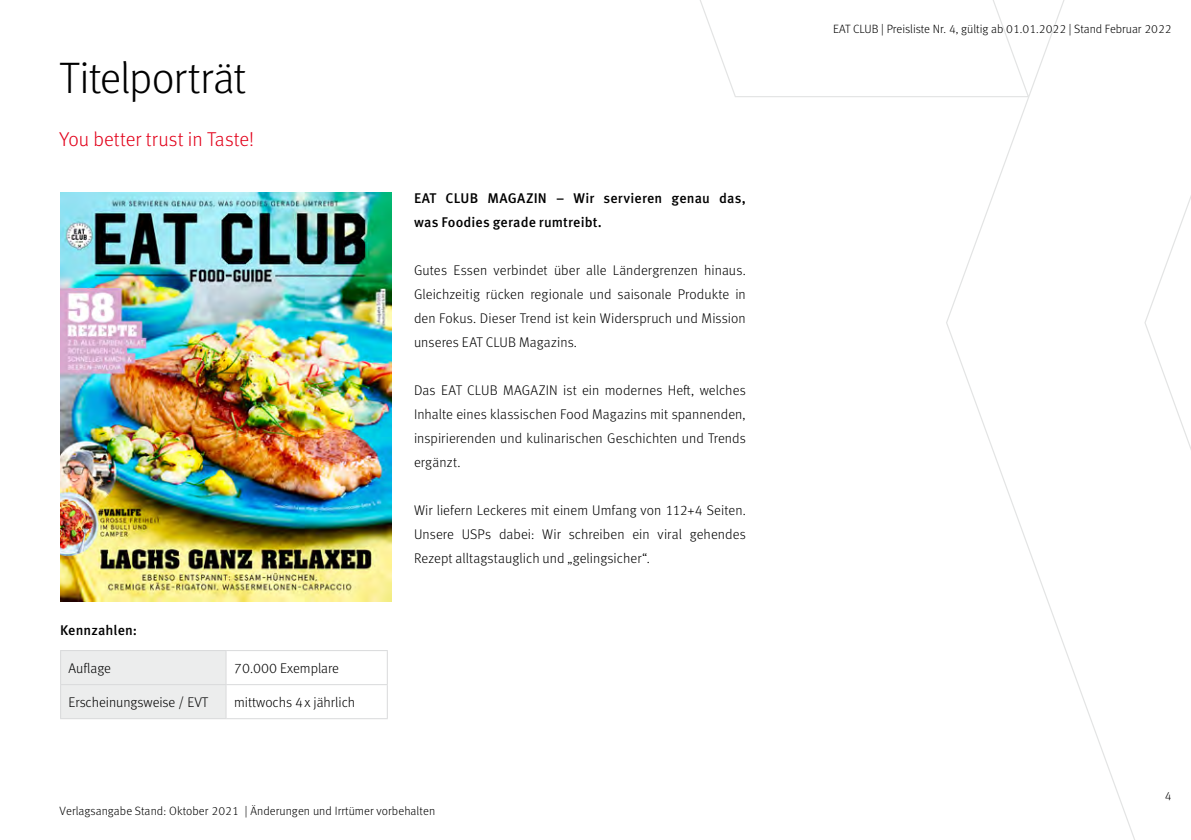
<style>
.page{position:relative;width:1191px;height:840px;background:#fff}
.page>*{position:absolute;margin:0;border:0;box-sizing:border-box;transform-origin:0 0}
.t1{font:300 44px "Meta Tab Pro";letter-spacing:-.02em;color:#000}
.t2{font:300 20px "Meta Tab Pro";color:#e2001a}
.t3{font:300 14px/24px "Meta Tab Pro";color:#000;text-align:justify}
.t4{font:500 14px/24px "Meta Tab Pro";letter-spacing:.01em;color:#000}
.t5{font:300 12px "Meta Tab Pro";color:#000}
</style>
<div class="page">
<svg style="left:700px;top:0;width:491px;height:839px"></svg>
<img style="left:60px;top:193px;width:331px;height:408px">
<div style="left:61px;top:650px;width:165px;height:34px;background:#eceded"></div>
<div style="left:61px;top:684px;width:165px;height:34px;background:#eceded"></div>
<hr style="left:60px;top:649px;width:166px;height:1px;background:#d9dadb">
<hr style="left:60px;top:650px;width:1px;height:33px;background:#d9dadb">
<hr style="left:226px;top:649px;width:162px;height:1px;background:#d9dadb">
<hr style="left:225px;top:650px;width:1px;height:33px;background:#d9dadb">
<hr style="left:387px;top:650px;width:1px;height:33px;background:#d9dadb">
<hr style="left:60px;top:683px;width:166px;height:1px;background:#d9dadb">
<hr style="left:60px;top:684px;width:1px;height:33px;background:#d9dadb">
<hr style="left:226px;top:683px;width:162px;height:1px;background:#d9dadb">
<hr style="left:225px;top:684px;width:1px;height:33px;background:#d9dadb">
<hr style="left:387px;top:684px;width:1px;height:33px;background:#d9dadb">
<hr style="left:60px;top:717px;width:166px;height:1px;background:#d9dadb">
<hr style="left:226px;top:717px;width:162px;height:1px;background:#d9dadb">
<h1 class="t1" style="left:60px;top:46px;width:188px">Titelporträt</h1>
<h2 class="t2" style="left:60px;top:124px;width:196px">You better trust in Taste!</h2>
<p class="t4" style="left:60px;top:617px;width:79px">Kennzahlen:</p>
<p class="t3" style="left:69px;top:655px;width:44px">Auflage</p>
<p class="t3" style="left:234px;top:655px;width:107px">70.000 Exemplare</p>
<p class="t3" style="left:69px;top:689px;width:141px">Erscheinungsweise / EVT</p>
<p class="t3" style="left:234px;top:689px;width:122px">mittwochs 4x jährlich</p>
<p class="t4" style="left:414px;top:185px;width:333px">EAT CLUB MAGAZIN – Wir servieren genau das, was Foodies gerade rumtreibt.</p>
<p class="t3" style="left:414px;top:257px;width:333px">Gutes Essen verbindet über alle Ländergrenzen hinaus.<br>Gleichzeitig rücken regionale und saisonale Produkte in den Fokus. Dieser Trend ist kein Widerspruch und Mission unseres EAT CLUB Magazins.</p>
<p class="t3" style="left:414px;top:377px;width:333px">Das EAT CLUB MAGAZIN ist ein modernes Heft, welches Inhalte eines klassischen Food Magazins mit spannenden, inspirierenden und kulinarischen Geschichten und Trends ergänzt.</p>
<p class="t3" style="left:414px;top:497px;width:333px">Wir liefern Leckeres mit einem Umfang von 112+4 Seiten.<br>Unsere USPs dabei: Wir schreiben ein viral gehendes Rezept alltagstauglich und „gelingsicher“.</p>
<p class="t5" style="left:60px;top:801px;width:377px">Verlagsangabe Stand: Oktober 2021 | Änderungen und Irrtümer vorbehalten</p>
<p class="t5" style="left:833px;top:20px;width:340px">EAT CLUB | Preisliste Nr. 4, gültig ab 01.01.2022 | Stand Februar 2022</p>
<p class="t5" style="left:1164px;top:787px;width:8px">4</p>
</div>
